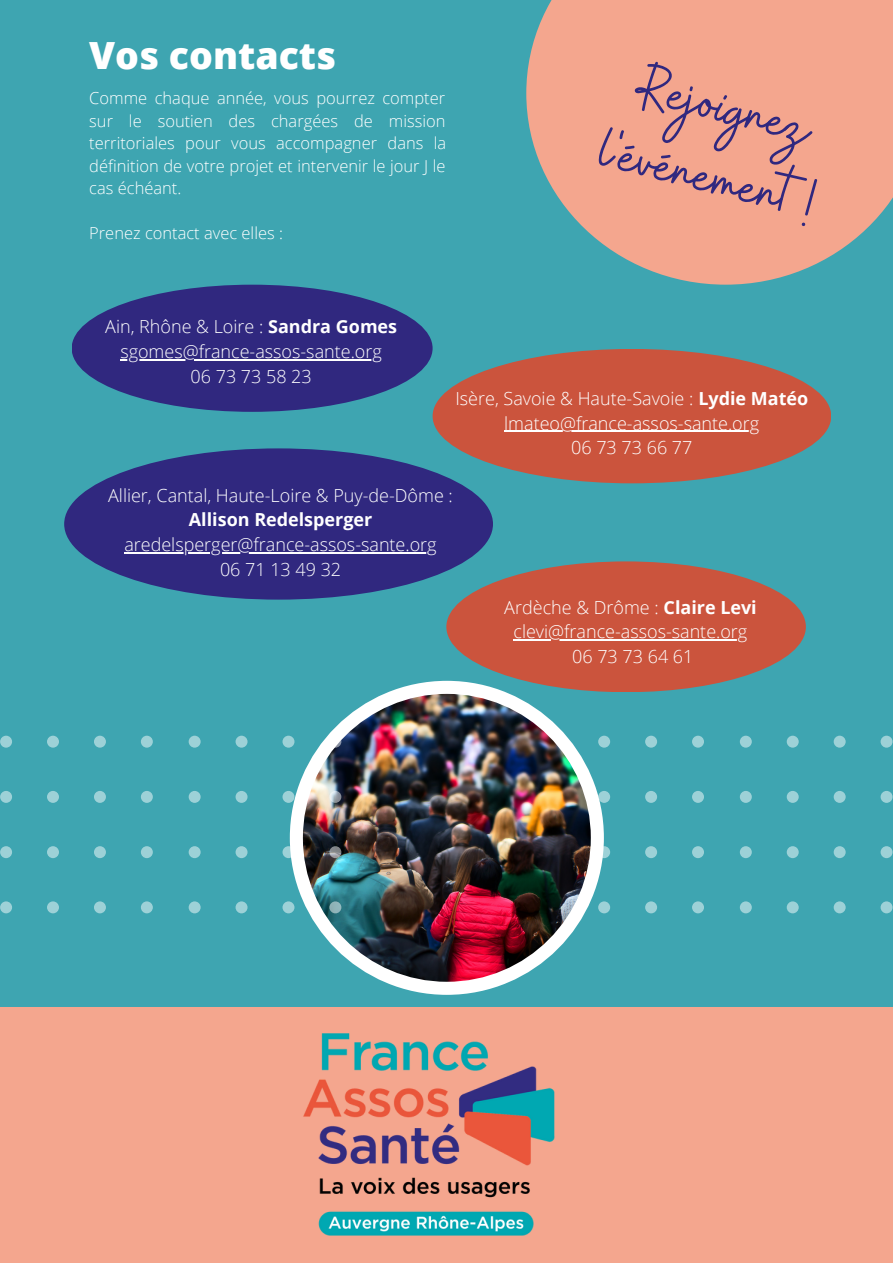
<style>
.page{position:relative;width:893px;height:1264px;background:#fff}
.page>*{position:absolute;margin:0;border:0;box-sizing:border-box;transform-origin:0 0}
.t1{font:67.5px/71.8px "Buffalo";color:#30287f;text-align:center}
.t2{font:800 37.5px "Open Sans";color:#fff}
.t3{font:300 18px/24.8px "Open Sans";color:#fff;text-align:center}
.t4{font:700 18px "Open Sans";color:#fff}
.t5{font:300 16.5px/22.5px "Open Sans";color:#fff;text-align:justify}
.s1{font-weight:700}
</style>
<div class="page">
<div style="left:0;top:0;width:892px;height:1262px;background:#3ea5b1"></div>
<svg style="left:0;top:735px;width:153px;height:178px"></svg>
<svg style="left:585px;top:735px;width:119px;height:178px"></svg>
<svg style="left:739px;top:735px;width:153px;height:178px"></svg>
<div style="left:290px;top:680px;width:314px;height:314px;background:#fff;border-radius:50%"></div>
<img style="left:303px;top:694px;width:287px;height:287px;border-radius:50%">
<div style="left:0;top:1007px;width:892px;height:255px;background:#f4a68e"></div>
<img style="left:189px;top:735px;width:152px;height:178px">
<div style="left:446px;top:561px;width:359px;height:131px;background:#cb543d;border-radius:50%"></div>
<hr style="left:513px;top:639px;width:234px;height:1px;background:#fff">
<div style="left:72px;top:285px;width:360px;height:127px;background:#30287f;border-radius:50%"></div>
<hr style="left:120px;top:359px;width:262px;height:1px;background:#fff">
<div style="left:432px;top:349px;width:399px;height:134px;background:#cb543d;border-radius:50%"></div>
<hr style="left:504px;top:430px;width:255px;height:2px;background:#fff">
<div style="left:64px;top:448px;width:429px;height:151px;background:#30287f;border-radius:50%"></div>
<hr style="left:124px;top:552px;width:313px;height:1px;background:#fff">
<svg style="left:526px;top:0;width:366px;height:285px;fill:#f4a68e"></svg>
<img style="left:303px;top:1033px;width:252px;height:203px">
<h2 class="t2" style="left:89px;top:29px;width:248px">Vos contacts</h2>
<p class="t5" style="left:89px;top:87px;width:358px">Comme chaque année, vous pourrez compter sur le soutien des chargées de mission territoriales pour vous accompagner dans la définition de votre projet et intervenir le jour J le cas échéant.</p>
<p class="t5" style="left:89px;top:222px;width:195px">Prenez contact avec elles :</p>
<h1 class="t1" style="left:625px;top:49px;width:221px;rotate:14deg">Rejoignez l'événement !</h1>
<p class="t3" style="left:105px;top:314px;width:293px">Ain, Rhône &amp; Loire : <span class="s1">Sandra Gomes </span>sgomes@france-assos-sante.org<br>06 73 73 58 23</p>
<p class="t3" style="left:455px;top:385px;width:354px">Isère, Savoie &amp; Haute-Savoie : <span class="s1">Lydie Matéo </span>lmateo@france-assos-sante.org<br>06 73 73 66 77</p>
<p class="t3" style="left:108px;top:482px;width:346px">Allier, Cantal, Haute-Loire &amp; Puy-de-Dôme :</p>
<p class="t4" style="left:189px;top:507px;width:185px">Allison Redelsperger</p>
<p class="t3" style="left:124px;top:532px;width:314px">aredelsperger@france-assos-sante.org<br>06 71 13 49 32</p>
<p class="t3" style="left:504px;top:594px;width:254px">Ardèche &amp; Drôme : <span class="s1">Claire Levi </span>clevi@france-assos-sante.org<br>06 73 73 64 61</p>
</div>
